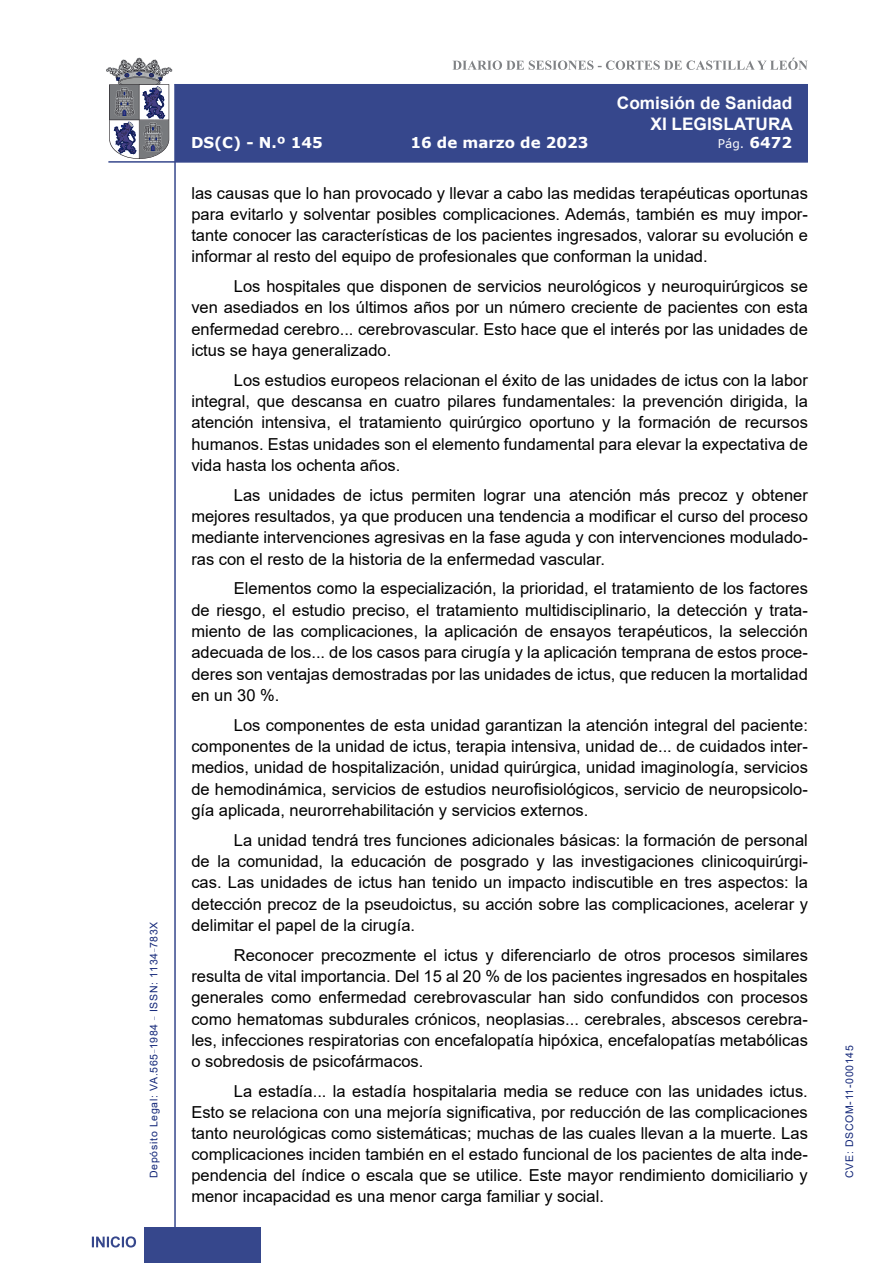
<style>
.page{position:relative;width:893px;height:1263px;background:#fff}
.page>*{position:absolute;margin:0;border:0;box-sizing:border-box;transform-origin:0 0}
.t1{font:700 17.25px/20.7px "Arial";color:#fff;text-align:right}
.t2{font:16.5px/21.3px "Arial";color:#000;text-align:justify}
.t3{font:700 15px "Verdana";color:#fff}
.t4{font:12px "Verdana";color:#fff}
.t5{font:10.5px "Arial";letter-spacing:.065em;color:#122678}
.s1{font-weight:700;font-size:15px}
</style>
<div class="page">
<svg style="left:452px;top:58px;width:356px;height:12px"></svg>
<hr style="left:174px;top:84px;width:2px;height:1179px;background:#36478c">
<div style="left:144px;top:1227px;width:117px;height:36px;background:#36478c"></div>
<div style="left:175px;top:84px;width:633px;height:78px;background:#36478c"></div>
<hr style="left:108px;top:161px;width:700px;height:2px;background:#36478c">
<svg style="left:92px;top:1236px;width:44px;height:11px"></svg>
<svg style="left:106px;top:58px;width:66px;height:101px"></svg>
<p class="t5" style="left:146px;top:1178px;width:258px;rotate:-90deg">Depósito Legal: VA.565<sup>_</sup>1984 <sup>_</sup> ISSN: 1134<sup>_</sup>783X</p>
<p class="t1" style="left:617px;top:93px;width:178px">Comisión de Sanidad<br>XI LEGISLATURA</p>
<p class="t3" style="left:191px;top:132px;width:133px">DS(C) - N.º 145</p>
<p class="t3" style="left:410px;top:132px;width:180px">16 de marzo de 2023</p>
<p class="t4" style="left:718px;top:135px;width:76px">Pág. <span class="s1">6472</span></p>
<p class="t2" style="left:191px;top:183px;width:618px">las causas que lo han provocado y llevar a cabo las medidas terapéuticas oportunas para evitarlo y solventar posibles complicaciones. Además, también es muy impor&shy;tante conocer las características de los pacientes ingresados, valorar su evolución e informar al resto del equipo de profesionales que conforman la unidad.</p>
<p class="t2" style="left:191px;top:275px;width:618px;text-indent:43px">Los hospitales que disponen de servicios neurológicos y neuroquirúrgicos se ven asediados en los últimos años por un número creciente de pacientes con esta enfermedad cerebro... cerebrovascular. Esto hace que el interés por las unidades de ictus se haya generalizado.</p>
<p class="t2" style="left:191px;top:369px;width:618px;text-indent:43px">Los estudios europeos relacionan el éxito de las unidades de ictus con la labor integral, que descansa en cuatro pilares fundamentales: la prevención dirigida, la atención intensiva, el tratamiento quirúrgico oportuno y la formación de recursos humanos. Estas unidades son el elemento fundamental para elevar la expectativa de vida hasta los ochenta años.</p>
<p class="t2" style="left:191px;top:484px;width:618px;text-indent:43px">Las unidades de ictus permiten lograr una atención más precoz y obtener mejores resultados, ya que producen una tendencia a modificar el curso del proceso mediante intervenciones agresivas en la fase aguda y con intervenciones modulado&shy;ras con el resto de la historia de la enfermedad vascular.</p>
<p class="t2" style="left:191px;top:578px;width:618px;text-indent:43px">Elementos como la especialización, la prioridad, el tratamiento de los factores de riesgo, el estudio preciso, el tratamiento multidisciplinario, la detección y trata&shy;miento de las complicaciones, la aplicación de ensayos terapéuticos, la selección adecuada de los... de los casos para cirugía y la aplicación temprana de estos proce&shy;deres son ventajas demostradas por las unidades de ictus, que reducen la mortalidad en un 30 %.</p>
<p class="t2" style="left:191px;top:714px;width:618px;text-indent:43px">Los componentes de esta unidad garantizan la atención integral del paciente: componentes de la unidad de ictus, terapia intensiva, unidad de... de cuidados inter&shy;medios, unidad de hospitalización, unidad quirúrgica, unidad imaginología, servicios de hemodinámica, servicios de estudios neurofisiológicos, servicio de neuropsicolo&shy;gía aplicada, neurorrehabilitación y servicios externos.</p>
<p class="t2" style="left:191px;top:829px;width:618px;text-indent:43px">La unidad tendrá tres funciones adicionales básicas: la formación de personal de la comunidad, la educación de posgrado y las investigaciones clinicoquirúrgi&shy;cas. Las unidades de ictus han tenido un impacto indiscutible en tres aspectos: la detección precoz de la pseudoictus, su acción sobre las complicaciones, acelerar y delimitar el papel de la cirugía.</p>
<p class="t2" style="left:191px;top:944px;width:618px;text-indent:43px">Reconocer precozmente el ictus y diferenciarlo de otros procesos similares resulta de vital importancia. Del 15 al 20 % de los pacientes ingresados en hospitales generales como enfermedad cerebrovascular han sido confundidos con procesos como hematomas subdurales crónicos, neoplasias... cerebrales, abscesos cerebra&shy;les, infecciones respiratorias con encefalopatía hipóxica, encefalopatías metabólicas o sobredosis de psicofármacos.</p>
<p class="t2" style="left:191px;top:1080px;width:618px;text-indent:43px">La estadía... la estadía hospitalaria media se reduce con las unidades ictus.<br>Esto se relaciona con una mejoría significativa, por reducción de las complicaciones tanto neurológicas como sistemáticas; muchas de las cuales llevan a la muerte. Las complicaciones inciden también en el estado funcional de los pacientes de alta inde&shy;pendencia del índice o escala que se utilice. Este mayor rendimiento domiciliario y menor incapacidad es una menor carga familiar y social.</p>
<p class="t5" style="left:842px;top:1178px;width:134px;rotate:-90deg">CVE: DSCOM-11-000145</p>
</div>
